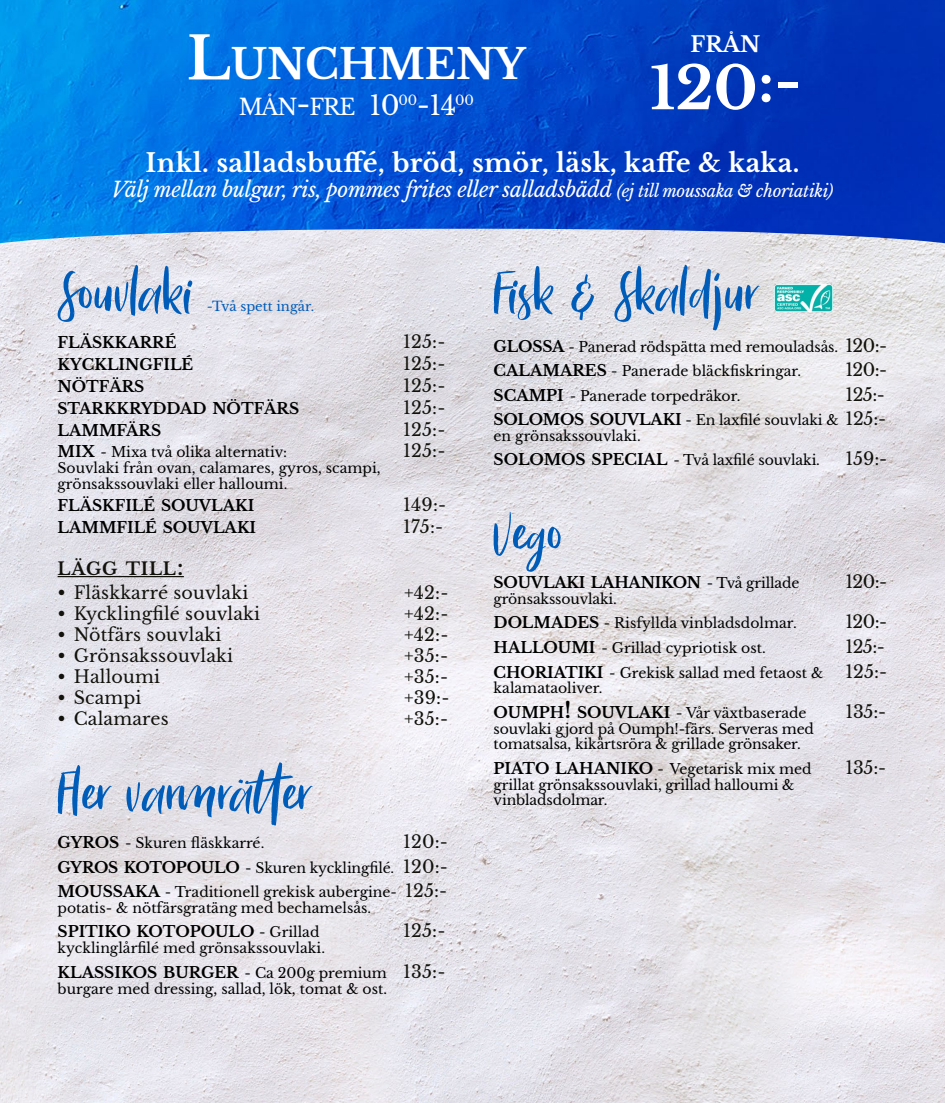
<style>
.page{position:relative;width:945px;height:1103px;background:#fff}
.page>*{position:absolute;margin:0;border:0;box-sizing:border-box;transform-origin:0 0}
.t1{font:71.75px "Bitter Rose";color:#005cb9}
.t2{font:700 58.62px "Libre Baskerville";color:#fff}
.t3{font:700 41.04px "Libre Baskerville";color:#fff}
.t4{font:700 25.38px "Libre Baskerville";letter-spacing:.015em;color:#fff}
.t5{font:22.14px "Libre Baskerville";letter-spacing:-.055em;color:#fff}
.t6{font:700 21.44px "Libre Baskerville";color:#fff}
.t7{font:italic 20.82px "Libre Baskerville";letter-spacing:-.015em;color:#fff}
.t8{font:17.5px "Libre Baskerville";letter-spacing:.01em;color:#12110b}
.t9{font:700 17.41px "Libre Baskerville";letter-spacing:.045em;color:#12110b}
.t10{font:700 15.31px "Libre Baskerville";color:#000}
.t11{font:14px/15.8px "Libre Baskerville";color:#000}
.t12{font:13.12px "Libre Baskerville";color:#005cb9}
.s1{font-size:58.62px}
.s2{font-size:31.68px}
.s3{font-size:26.51px}
.s4{font-size:28.7px}
.s5{font-size:16.8px}
.s6{font-weight:700;font-size:15.31px}
.s7{font-weight:400;font-size:24.85px}
.s8{font-size:17.5px;color:#12110b}
.s9{font-weight:400;font-size:14px}
.s10{font-weight:400;font-size:17.5px;color:#12110b}
.s11{color:#005db9}
.s12{font-weight:700;font-size:21.88px}
</style>
<div class="page">
<img style="left:0;top:243px;width:945px;height:859px">
<img style="left:0;top:0;width:945px;height:243px">
<hr style="left:58px;top:576px;width:126px;height:1px;background:#12110b">
<img style="left:775px;top:284px;width:57px;height:28px">
<h3 class="t6" style="left:691px;top:32px;width:71px">FRÅN</h3>
<h2 class="t2" style="left:650px;top:52px;width:153px">120:-</h2>
<h3 class="t3" style="left:187px;top:40px;width:341px"><span class="s1">L</span>UNCHMENY</h3>
<h3 class="t5" style="left:239px;top:93px;width:237px">MÅN<span class="s2">-</span>FRE <span class="s3">10</span><sup>00</sup><span class="s4">-</span><span class="s3">14</span><sup>00</sup></h3>
<h3 class="t4" style="left:146px;top:147px;width:655px">Inkl. salladsbuffé, bröd, smör, läsk, kaffe &amp; kaka.</h3>
<h3 class="t7" style="left:111px;top:177px;width:724px">Välj mellan bulgur, ris, pommes frites eller salladsbädd <span class="s5">(ej till moussaka &amp; choriatiki)</span></h3>
<h1 class="t1" style="left:58px;top:257px;width:137px">Souvlaki</h1>
<p class="t12" style="left:207px;top:298px;width:109px">-Två spett ingår.</p>
<p class="t10" style="left:58px;top:333px;width:120px">FLÄSKKARRÉ</p>
<p class="t8" style="left:403px;top:331px;width:44px">125:-</p>
<p class="t10" style="left:58px;top:355px;width:137px">KYCKLINGFILÉ</p>
<p class="t8" style="left:403px;top:353px;width:44px">125:-</p>
<p class="t10" style="left:58px;top:377px;width:88px">NÖTFÄRS</p>
<p class="t8" style="left:403px;top:375px;width:44px">125:-</p>
<p class="t10" style="left:58px;top:399px;width:243px">STARKKRYDDAD NÖTFÄRS</p>
<p class="t8" style="left:403px;top:396px;width:44px">125:-</p>
<p class="t10" style="left:58px;top:420px;width:105px">LAMMFÄRS</p>
<p class="t8" style="left:403px;top:418px;width:44px">125:-</p>
<p class="t11" style="left:58px;top:444px;width:231px"><span class="s6">MIX</span> - Mixa två olika alternativ:</p>
<p class="t8" style="left:403px;top:440px;width:44px">125:-</p>
<p class="t11" style="left:58px;top:460px;width:325px">Souvlaki från ovan, calamares, gyros, scampi, grönsakssouvlaki eller halloumi.</p>
<p class="t10" style="left:58px;top:496px;width:198px">FLÄSKFILÉ SOUVLAKI</p>
<p class="t8" style="left:403px;top:494px;width:45px">149:-</p>
<p class="t10" style="left:58px;top:518px;width:200px">LAMMFILÉ SOUVLAKI</p>
<p class="t8" style="left:403px;top:515px;width:42px">175:-</p>
<p class="t9" style="left:58px;top:558px;width:128px">LÄGG TILL<span class="s7">:</span></p>
<p class="t8" style="left:58px;top:582px;width:192px">• Fläskkarré souvlaki</p>
<p class="t8" style="left:404px;top:582px;width:46px">+42:-</p>
<p class="t8" style="left:58px;top:603px;width:204px">• Kycklingfilé souvlaki</p>
<p class="t8" style="left:404px;top:603px;width:46px">+42:-</p>
<p class="t8" style="left:58px;top:624px;width:165px">• Nötfärs souvlaki</p>
<p class="t8" style="left:404px;top:624px;width:46px">+42:-</p>
<p class="t8" style="left:58px;top:645px;width:177px">• Grönsakssouvlaki</p>
<p class="t8" style="left:404px;top:645px;width:46px">+35:-</p>
<p class="t8" style="left:58px;top:666px;width:104px">• Halloumi</p>
<p class="t8" style="left:404px;top:666px;width:46px">+35:-</p>
<p class="t8" style="left:58px;top:687px;width:85px">• Scampi</p>
<p class="t8" style="left:404px;top:687px;width:47px">+39:-</p>
<p class="t8" style="left:58px;top:708px;width:113px">• Calamares</p>
<p class="t8" style="left:404px;top:708px;width:46px">+35:-</p>
<h1 class="t1" style="left:58px;top:757px;width:254px">Fler varmrätter</h1>
<p class="t11" style="left:58px;top:835px;width:208px"><span class="s6">GYROS</span> - Skuren fläskkarré.</p>
<p class="t8" style="left:403px;top:831px;width:46px">120:-</p>
<p class="t11" style="left:58px;top:855px;width:392px;line-height:24.5px"><span class="s6">GYROS KOTOPOULO</span> - Skuren kycklingfilé. <span class="s8">120:-<br></span><span class="s6">MOUSSAKA</span> - Traditionell grekisk aubergine- <span class="s8">125:-</span></p>
<p class="t11" style="left:58px;top:900px;width:315px">potatis- &amp; nötfärsgratäng med bechamelsås.</p>
<p class="t10" style="left:58px;top:922px;width:263px">SPITIKO KOTOPOULO <span class="s9">- Grillad</span></p>
<p class="t8" style="left:403px;top:920px;width:44px">125:-</p>
<p class="t11" style="left:58px;top:940px;width:269px">kycklinglårfilé med grönsakssouvlaki.</p>
<p class="t10" style="left:58px;top:962px;width:389px">KLASSIKOS BURGER <span class="s9">- Ca 200g premium</span> <span class="s10">135:-</span></p>
<p class="t11" style="left:58px;top:980px;width:331px">burgare med dressing, sallad, lök, tomat &amp; ost.</p>
<h1 class="t1" style="left:494px;top:257px;width:265px">Fisk &amp; Skal<span class="s11">dj</span>ur</h1>
<p class="t11" style="left:494px;top:334px;width:395px;line-height:24.5px"><span class="s6">GLOSSA</span> - Panerad rödspätta med remouladsås. <span class="s8">120:-<br></span><span class="s6">CALAMARES</span> - Panerade bläckfiskringar.</p>
<p class="t8" style="left:845px;top:359px;width:43px">120:-</p>
<p class="t11" style="left:494px;top:387px;width:249px"><span class="s6">SCAMPI</span> - Panerade torpedräkor.</p>
<p class="t8" style="left:845px;top:383px;width:41px">125:-</p>
<p class="t11" style="left:494px;top:412px;width:394px"><span class="s6">SOLOMOS SOUVLAKI</span> - En laxfilé souvlaki &amp; <span class="s8">125:- </span>en grönsakssouvlaki.</p>
<p class="t11" style="left:494px;top:452px;width:328px"><span class="s6">SOLOMOS SPECIAL</span> - Två laxfilé souvlaki.</p>
<p class="t8" style="left:845px;top:448px;width:44px">159:-</p>
<h1 class="t1" style="left:494px;top:497px;width:71px">Vego</h1>
<p class="t10" style="left:494px;top:573px;width:307px">SOUVLAKI LAHANIKON <span class="s9">- Två grillade</span></p>
<p class="t8" style="left:845px;top:571px;width:43px">120:-</p>
<p class="t11" style="left:494px;top:586px;width:305px;line-height:24.5px">grönsakssouvlaki.<br><span class="s6">DOLMADES</span> - Risfyllda vinbladsdolmar.</p>
<p class="t8" style="left:845px;top:611px;width:43px">120:-</p>
<p class="t11" style="left:494px;top:640px;width:274px"><span class="s6">HALLOUMI</span> - Grillad cypriotisk ost.</p>
<p class="t8" style="left:845px;top:636px;width:41px">125:-</p>
<p class="t11" style="left:494px;top:664px;width:331px"><span class="s6">CHORIATIKI</span> - Grekisk sallad med fetaost &amp;</p>
<p class="t8" style="left:845px;top:660px;width:43px">125:-</p>
<p class="t11" style="left:494px;top:676px;width:315px;line-height:24.5px">kalamataoliver.<br><span class="s6">OUMPH</span><span class="s12">!</span> <span class="s6">SOUVLAKI</span> - Vår växtbaserade</p>
<p class="t8" style="left:845px;top:700px;width:42px">135:-</p>
<p class="t11" style="left:494px;top:720px;width:322px">souvlaki gjord på Oumph!-färs. Serveras med tomatsalsa, kikärtsröra &amp; grillade grönsaker.</p>
<p class="t11" style="left:494px;top:761px;width:320px"><span class="s6">PIATO LAHANIKO</span> - Vegetarisk mix med</p>
<p class="t8" style="left:845px;top:756px;width:42px">135:-</p>
<p class="t11" style="left:494px;top:776px;width:302px">grillat grönsakssouvlaki, grillad halloumi &amp; vinbladsdolmar.</p>
</div>
